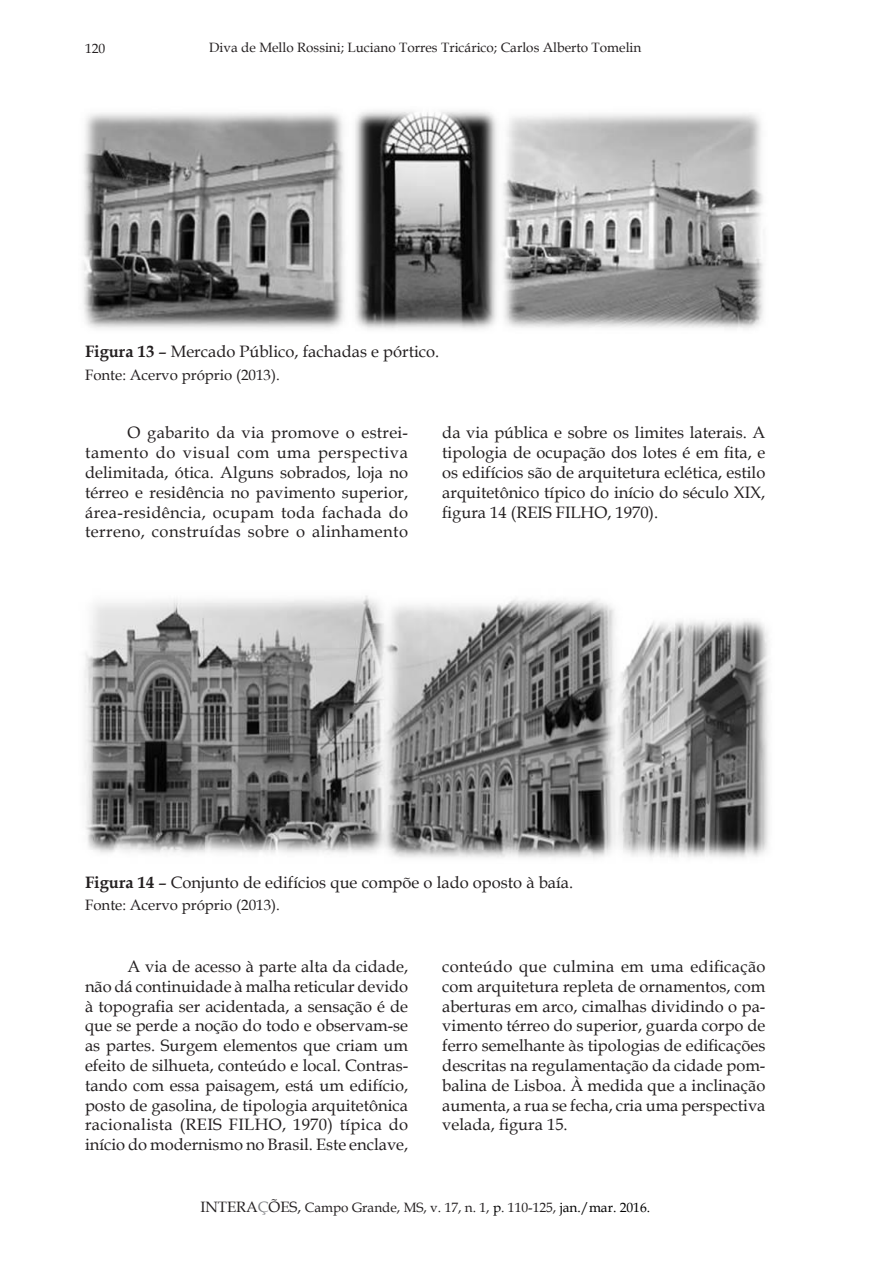
<style>
.page{position:relative;width:893px;height:1263px;background:#fff}
.page>*{position:absolute;margin:0;border:0;box-sizing:border-box;transform-origin:0 0}
.t1{font:16.5px/19.8px "Book Antiqua";color:#231f20;text-align:justify}
.t2{font:15px "Book Antiqua";color:#231f20}
.t3{font:13.5px "Book Antiqua";color:#231f20}
.s1{font-weight:700}
.s2{font-size:15px}
.s3{font-size:15px;color:#808285}
.s4{color:#000}
</style>
<div class="page">
<img style="left:83px;top:110px;width:681px;height:220px">
<img style="left:84px;top:595px;width:685px;height:263px">
<p class="t3" style="left:85px;top:39px;width:22px">120</p>
<p class="t3" style="left:209px;top:38px;width:434px">Diva de Mello Rossini; Luciano Torres Tricárico; Carlos Alberto Tomelin</p>
<p class="t1" style="left:85px;top:341px;width:356px"><span class="s1">Figura 13</span> – Mercado Público, fachadas e pórtico.</p>
<p class="t2" style="left:85px;top:364px;width:196px">Fonte: Acervo próprio (2013).</p>
<p class="t1" style="left:85px;top:422px;width:325px;text-indent:43px">O gabarito da via promove o estrei&shy;tamento do visual com uma perspectiva delimitada, ótica. Alguns sobrados, loja no térreo e residência no pavimento superior, área-residência, ocupam toda fachada do terreno, construídas sobre o alinhamento</p>
<p class="t1" style="left:442px;top:422px;width:325px">da via pública e sobre os limites laterais. A tipologia de ocupação dos lotes é em fita, e os edifícios são de arquitetura eclética, estilo arquitetônico típico do início do século XIX, figura 14 (REIS FILHO, 1970).</p>
<p class="t1" style="left:85px;top:872px;width:490px"><span class="s1">Figura 14</span> – Conjunto de edifícios que compõe o lado oposto à baía.</p>
<p class="t2" style="left:85px;top:895px;width:196px">Fonte: Acervo próprio (2013).</p>
<p class="t1" style="left:85px;top:956px;width:325px;text-indent:43px">A via de acesso à parte alta da cidade, não dá continuidade à malha reticular devido à topografia ser acidentada, a sensação é de que se perde a noção do todo e observam-se as partes. Surgem elementos que criam um efeito de silhueta, conteúdo e local. Contras&shy;tando com essa paisagem, está um edifício, posto de gasolina, de tipologia arquitetônica racionalista (REIS FILHO, 1970) típica do início do modernismo no Brasil. Este enclave,</p>
<p class="t1" style="left:442px;top:956px;width:325px">conteúdo que culmina em uma edificação com arquitetura repleta de ornamentos, com aberturas em arco, cimalhas dividindo o pa&shy;vimento térreo do superior, guarda corpo de ferro semelhante às tipologias de edificações descritas na regulamentação da cidade pom&shy;balina de Lisboa. À medida que a inclinação aumenta, a rua se fecha, cria uma perspectiva velada, figura 15.</p>
<p class="t3" style="left:200px;top:1198px;width:451px"><span class="s2">INTERA</span><span class="s3">Ç</span><span class="s2">ÕES,</span> Campo Grande, MS, v. 17, n. 1, <span class="s4">p</span>. 110-125, <span class="s4">jan./mar. 2016.</span></p>
</div>
